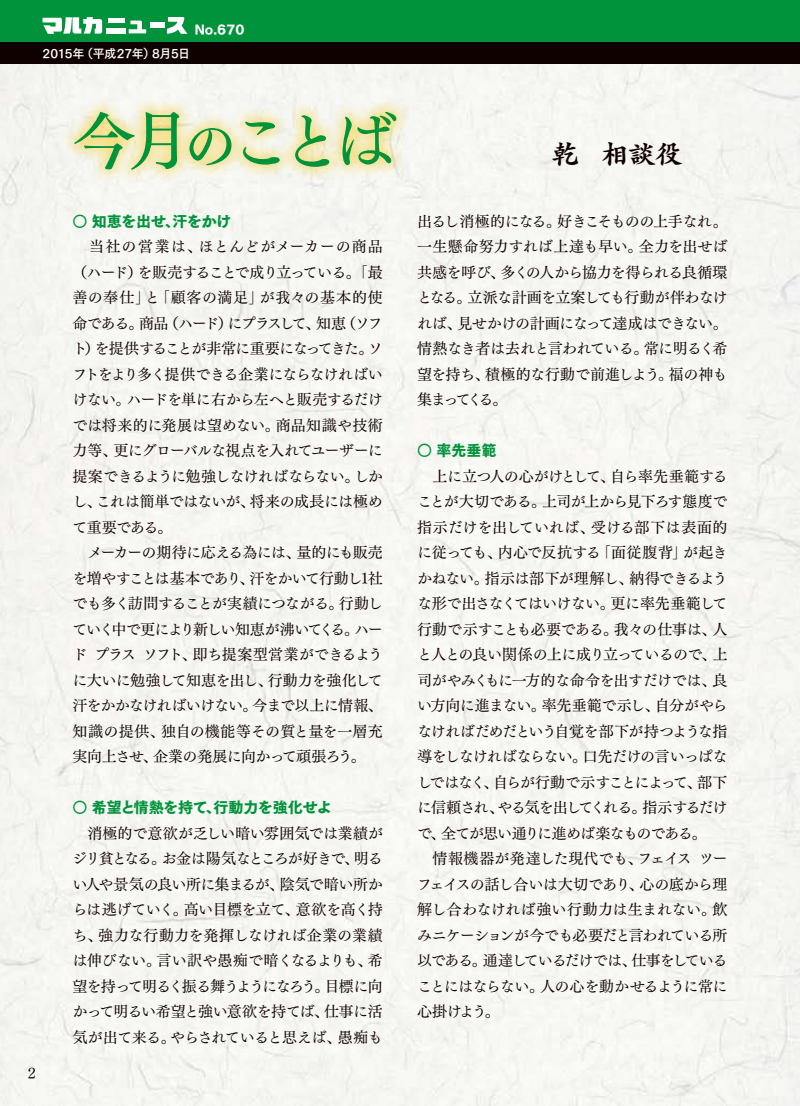
<style>
.page{position:relative;width:800px;height:1106px;background:#fff}
.page>*{position:absolute;margin:0;border:0;box-sizing:border-box;transform-origin:0 0}
.t1{font:63.9px "Tsuku Min Pro D";color:#00933c}
.t2{font:27px "Greco Std B";color:#0f0100}
.t3{font:15px/25.5px "Tsuku Min Pro M";letter-spacing:-.045em;color:#0f0100}
.t4{font:15px "Tsuku Go Pro H";letter-spacing:-.01em;color:#00933c}
.t5{font:12px "Tsuku Go Pro B";letter-spacing:-.02em;color:#fff}
.t6{font:12px "Tsuku Go Pro H";color:#fff}
.s1{font-size:54px}
</style>
<div class="page">
<hr style="left:799px;top:991px;width:1px;height:115px;background:#eaf2dd">
<div style="left:0;top:64px;width:799px;height:1042px;background:#f6f7f2"></div>
<div style="left:0;top:0;width:799px;height:43px;background:#00933c"></div>
<div style="left:0;top:43px;width:799px;height:21px;background:#0f0100"></div>
<svg style="left:43px;top:17px;width:59px;height:17px"></svg>
<div style="left:108px;top:18px;width:16px;height:5px;background:#fff"></div>
<div style="left:107px;top:28px;width:19px;height:6px;background:#fff"></div>
<svg style="left:129px;top:20px;width:17px;height:13px"></svg>
<div style="left:150px;top:23px;width:14px;height:5px;background:#fff"></div>
<svg style="left:167px;top:17px;width:20px;height:17px"></svg>
<div style="left:56px;top:94px;width:353px;height:89px;background:#f4c300;opacity:.5"></div>
<p class="t6" style="left:195px;top:22px;width:51px">No.670</p>
<p class="t5" style="left:43px;top:43px;width:149px">2015年（平成27年）8月5日</p>
<p class="t3" style="left:28px;top:1059px;width:9px">2</p>
<h1 class="t1" style="left:72px;top:84px;width:325px">今月<span class="s1">の</span>ことば</h1>
<p class="t4" style="left:72px;top:213px;width:160px">○ 知恵を出せ、汗をかけ</p>
<p class="t3" style="left:72px;top:232px;width:312px">　当社の営業は、ほとんどがメーカーの商品（ハード）を販売することで成り立っている。「最善の奉仕」と「顧客の満足」が我々の基本的使命である。商品（ハード）にプラスして、知恵（ソフト）を提供することが非常に重要になってきた。ソフトをより多く提供できる企業にならなければいけない。ハードを単に右から左へと販売するだけでは将来的に発展は望めない。商品知識や技術力等、更にグローバルな視点を入れてユーザーに提案できるように勉強しなければならない。しかし、これは簡単ではないが、将来の成長には極めて重要である。<br>　メーカーの期待に応える為には、量的にも販売を増やすことは基本であり、汗をかいて行動し1社でも多く訪問することが実績につながる。行動していく中で更により新しい知恵が沸いてくる。ハード プラス ソフト、即ち提案型営業ができるように大いに勉強して知恵を出し、行動力を強化して汗をかかなければいけない。今まで以上に情報、知識の提供、独自の機能等その質と量を一層充実向上させ、企業の発展に向かって頑張ろう。</p>
<p class="t4" style="left:72px;top:799px;width:261px">○ 希望と情熱を持て、行動力を強化せよ</p>
<p class="t3" style="left:72px;top:818px;width:312px;text-align:justify">　消極的で意欲が乏しい暗い雰囲気では業績がジリ貧となる。お金は陽気なところが好きで、明るい人や景気の良い所に集まるが、陰気で暗い所からは逃げていく。高い目標を立て、意欲を高く持ち、強力な行動力を発揮しなければ企業の業績は伸びない。言い訳や愚痴で暗くなるよりも、希望を持って明るく振る舞うようになろう。目標に向かって明るい希望と強い意欲を持てば、仕事に活気が出て来る。やらされていると思えば、愚痴も</p>
<h2 class="t2" style="left:551px;top:136px;width:132px">乾 相談役</h2>
<p class="t3" style="left:417px;top:206px;width:312px;text-align:justify">出るし消極的になる。好きこそものの上手なれ。一生懸命努力すれば上達も早い。全力を出せば共感を呼び、多くの人から協力を得られる良循環となる。立派な計画を立案しても行動が伴わなければ、見せかけの計画になって達成はできない。情熱なき者は去れと言われている。常に明るく希望を持ち、積極的な行動で前進しよう。福の神も集まってくる。</p>
<p class="t4" style="left:417px;top:442px;width:81px">○ 率先垂範</p>
<p class="t3" style="left:417px;top:461px;width:312px">　上に立つ人の心がけとして、自ら率先垂範することが大切である。上司が上から見下ろす態度で指示だけを出していれば、受ける部下は表面的に従っても、内心で反抗する「面従腹背」が起きかねない。指示は部下が理解し、納得できるような形で出さなくてはいけない。更に率先垂範して行動で示すことも必要である。我々の仕事は、人と人との良い関係の上に成り立っているので、上司がやみくもに一方的な命令を出すだけでは、良い方向に進まない。率先垂範で示し、自分がやらなければだめだという自覚を部下が持つような指導をしなければならない。口先だけの言いっぱなしではなく、自らが行動で示すことによって、部下に信頼され、やる気を出してくれる。指示するだけで、全てが思い通りに進めば楽なものである。<br>　情報機器が発達した現代でも、フェイス ツーフェイスの話し合いは大切であり、心の底から理解し合わなければ強い行動力は生まれない。飲みニケーションが今でも必要だと言われている所以である。通達しているだけでは、仕事をしていることにはならない。人の心を動かせるように常に心掛けよう。</p>
</div>
